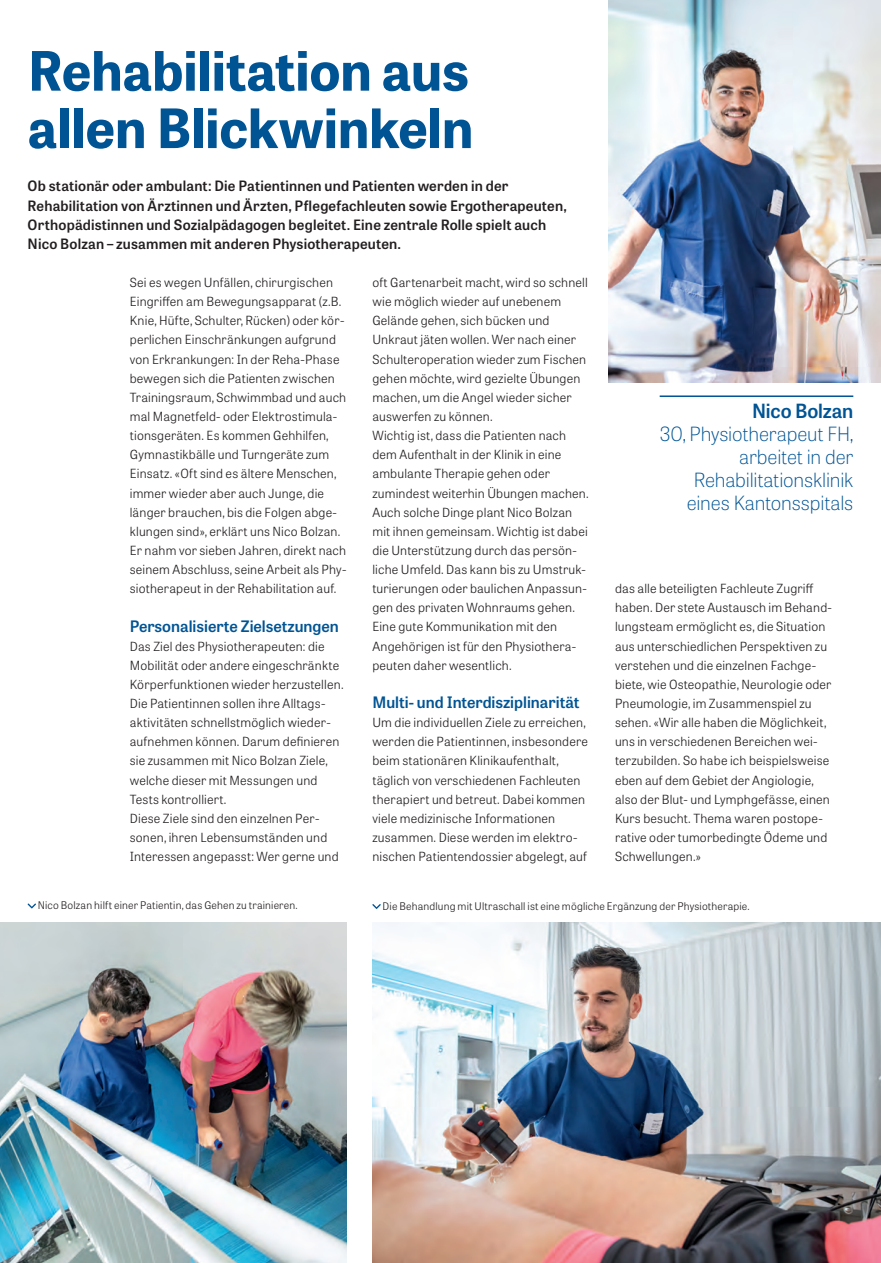
<style>
.page{position:relative;width:881px;height:1263px;background:#fff}
.page>*{position:absolute;margin:0;border:0;box-sizing:border-box;transform-origin:0 0}
.t1{font:700 54px/57.4px "Tablet Gothic";color:#015494}
.t2{font:100 19.5px/22.8px "Tablet Gothic";letter-spacing:-.01em;color:#015494;text-align:right}
.t3{font:600 19.5px "Tablet Gothic";letter-spacing:-.005em;color:#015494}
.t4{font:600 15.75px "Tablet Gothic";color:#015494}
.t5{font:600 14.25px/19.2px "Tablet Gothic";letter-spacing:.015em;color:#231f20}
.t6{font:300 12.6px/19.2px "Tablet Gothic";letter-spacing:.015em;color:#231f20}
.t7{font:300 10.5px "Tablet Gothic";letter-spacing:.015em;color:#231f20}
</style>
<div class="page">
<img style="left:372px;top:923px;width:508px;height:340px">
<img style="left:608px;top:0;width:272px;height:383px">
<hr style="left:659px;top:395px;width:194px;height:2px;background:#015494">
<svg style="left:372px;top:904px;width:8px;height:5px"></svg>
<svg style="left:28px;top:903px;width:8px;height:5px"></svg>
<hr style="left:880px;top:13px;width:1px;height:1250px;background:#fcf0e1">
<hr style="left:880px;top:411px;width:1px;height:115px;background:#eda151">
<img style="left:0;top:923px;width:347px;height:340px">
<h1 class="t1" style="left:28px;top:40px;width:447px">Rehabilitation aus allen Blickwinkeln</h1>
<p class="t5" style="left:28px;top:176px;width:540px">Ob stationär oder ambulant: Die Patientinnen und Patienten werden in der Rehabilitation von Ärztinnen und Ärzten, Pflegefachleuten sowie Ergotherapeuten, Orthopädistinnen und Sozialpädagogen begleitet. Eine zentrale Rolle spielt auch Nico Bolzan – zusammen mit anderen Physiotherapeuten.</p>
<p class="t6" style="left:130px;top:272px;width:218px">Sei es wegen Unfällen, chirurgischen Eingriffen am Bewegungsapparat (z.B.<br>Knie, Hüfte, Schulter, Rücken) oder kör&shy;perlichen Einschränkungen aufgrund von Erkrankungen: In der Reha-Phase bewegen sich die Patienten zwischen Trainingsraum, Schwimmbad und auch mal Magnetfeld- oder Elektrostimula&shy;tionsgeräten. Es kommen Gehhilfen, Gymnastikbälle und Turngeräte zum Einsatz. «Oft sind es ältere Menschen, immer wieder aber auch Junge, die länger brauchen, bis die Folgen abge&shy;klungen sind», erklärt uns Nico Bolzan.<br>Er nahm vor sieben Jahren, direkt nach seinem Abschluss, seine Arbeit als Phy&shy;siotherapeut in der Rehabilitation auf.</p>
<p class="t4" style="left:130px;top:615px;width:210px">Personalisierte Zielsetzungen</p>
<p class="t6" style="left:130px;top:636px;width:215px">Das Ziel des Physiotherapeuten: die Mobilität oder andere eingeschränkte Körperfunktionen wieder herzustellen.<br>Die Patientinnen sollen ihre Alltags&shy;aktivitäten schnellstmöglich wieder&shy;aufnehmen können. Darum definieren sie zusammen mit Nico Bolzan Ziele, welche dieser mit Messungen und Tests kontrolliert.<br>Diese Ziele sind den einzelnen Per&shy;sonen, ihren Lebensumständen und Interessen angepasst: Wer gerne und</p>
<p class="t6" style="left:372px;top:272px;width:218px">oft Gartenarbeit macht, wird so schnell wie möglich wieder auf unebenem Gelände gehen, sich bücken und Unkraut jäten wollen. Wer nach einer Schulteroperation wieder zum Fischen gehen möchte, wird gezielte Übungen machen, um die Angel wieder sicher auswerfen zu können.<br>Wichtig ist, dass die Patienten nach dem Aufenthalt in der Klinik in eine ambulante Therapie gehen oder zumindest weiterhin Übungen machen.<br>Auch solche Dinge plant Nico Bolzan mit ihnen gemeinsam. Wichtig ist dabei die Unterstützung durch das persön&shy;liche Umfeld. Das kann bis zu Umstruk&shy;turierungen oder baulichen Anpassun&shy;gen des privaten Wohnraums gehen.<br>Eine gute Kommunikation mit den Angehörigen ist für den Physiothera&shy;peuten daher wesentlich.</p>
<p class="t4" style="left:372px;top:691px;width:208px">Multi- und Interdisziplinarität</p>
<p class="t6" style="left:372px;top:712px;width:217px">Um die individuellen Ziele zu erreichen, werden die Patientinnen, insbesondere beim stationären Klinikaufenthalt, täglich von verschiedenen Fachleuten therapiert und betreut. Dabei kommen viele medizinische Informationen zusammen. Diese werden im elektro&shy;nischen Patientendossier abgelegt, auf</p>
<h2 class="t3" style="left:751px;top:397px;width:103px">Nico Bolzan</h2>
<h2 class="t2" style="left:659px;top:422px;width:195px">30, Physiotherapeut FH, arbeitet in der<br>Rehabilitationsklinik eines Kantonsspitals</h2>
<p class="t6" style="left:614px;top:579px;width:218px">das alle beteiligten Fachleute Zugriff haben. Der stete Austausch im Behand&shy;lungsteam ermöglicht es, die Situation aus unterschiedlichen Perspektiven zu verstehen und die einzelnen Fachge&shy;biete, wie Osteopathie, Neurologie oder Pneumologie, im Zusammenspiel zu sehen. «Wir alle haben die Möglichkeit, uns in verschiedenen Bereichen wei&shy;terzubilden. So habe ich beispielsweise eben auf dem Gebiet der Angiologie, also der Blut- und Lymphgefässe, einen Kurs besucht. Thema waren postope&shy;rative oder tumorbedingte Ödeme und Schwellungen.»</p>
<p class="t7" style="left:38px;top:898px;width:261px">Nico Bolzan hilft einer Patientin, das Gehen zu trainieren.</p>
<p class="t7" style="left:382px;top:899px;width:368px">Die Behandlung mit Ultraschall ist eine mögliche Ergänzung der Physiotherapie.</p>
</div>
